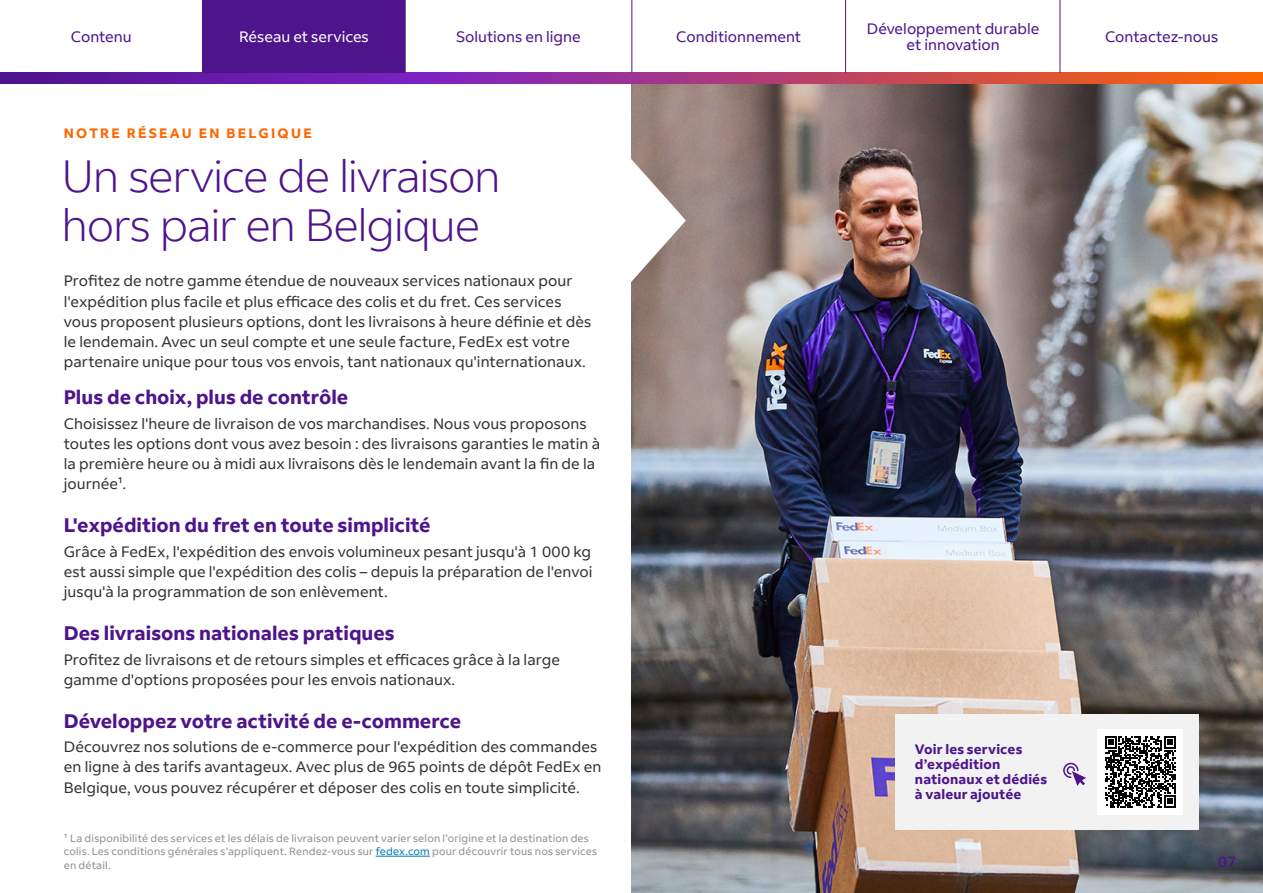
<style>
.page{position:relative;width:1263px;height:893px;background:#fff}
.page>*{position:absolute;margin:0;border:0;box-sizing:border-box;transform-origin:0 0}
.t1{font:300 45px/49.5px "Fed Ex Sans";letter-spacing:-.03em;color:#4d148c}
.t2{font:700 19.5px "Fed Ex Sans";color:#4d148c}
.t3{font:15px/20.2px "Fed Ex Sans";letter-spacing:.005em;color:#333}
.t4{font:15px/16.5px "Fed Ex Sans";color:#4d148c;text-align:center}
.t5{font:15px "Fed Ex Sans";color:#fff}
.t6{font:500 15px "Fed Ex Sans";color:#4d148c}
.t7{font:700 13.5px/15px "Fed Ex Sans";letter-spacing:.015em;color:#4d148c}
.t8{font:700 13.5px "Fed Ex Sans";letter-spacing:.17em;color:#f60}
.t9{font:10.5px/13.5px "Fed Ex Sans";letter-spacing:.02em;color:#8e8e8e}
.s1{color:#007ab7}
</style>
<div class="page">
<img style="left:631px;top:83px;width:632px;height:810px">
<div style="left:895px;top:714px;width:304px;height:115px;background:#f2f2f2"></div>
<div style="left:1098px;top:729px;width:85px;height:85px;background:#fff"></div>
<svg style="left:1105px;top:736px;width:71px;height:71px"></svg>
<svg style="left:1063px;top:762px;width:23px;height:24px"></svg>
<svg style="left:631px;top:159px;width:55px;height:123px"></svg>
<hr style="left:376px;top:856px;width:54px;height:1px;background:#007ab7">
<svg style="left:0;top:73px;width:1263px;height:10px;background:#9f3679"></svg>
<hr style="left:202px;top:0;width:1px;height:73px;background:#4d148c">
<hr style="left:405px;top:0;width:1px;height:73px;background:#4d148c">
<hr style="left:631px;top:0;width:1px;height:73px;background:#4d148c">
<hr style="left:845px;top:0;width:1px;height:73px;background:#4d148c">
<hr style="left:1059px;top:0;width:1px;height:73px;background:#4d148c">
<div style="left:203px;top:0;width:202px;height:73px;background:#4d148c"></div>
<p class="t4" style="left:71px;top:28px;width:62px">Contenu</p>
<p class="t4" style="left:456px;top:28px;width:126px">Solutions en ligne</p>
<p class="t4" style="left:676px;top:28px;width:126px">Conditionnement</p>
<p class="t4" style="left:867px;top:20px;width:174px">Développement durable et innovation</p>
<p class="t4" style="left:1105px;top:28px;width:115px">Contactez-nous</p>
<p class="t5" style="left:239px;top:28px;width:131px">Réseau et services</p>
<p class="t8" style="left:64px;top:125px;width:249px">NOTRE RÉSEAU EN BELGIQUE</p>
<h1 class="t1" style="left:62px;top:151px;width:441px">Un service de livraison hors pair en Belgique</h1>
<p class="t3" style="left:64px;top:271px;width:529px">Profitez de notre gamme étendue de nouveaux services nationaux pour l'expédition plus facile et plus efficace des colis et du fret. Ces services vous proposent plusieurs options, dont les livraisons à heure définie et dès le lendemain. Avec un seul compte et une seule facture, FedEx est votre partenaire unique pour tous vos envois, tant nationaux qu'internationaux.</p>
<h2 class="t2" style="left:64px;top:386px;width:286px">Plus de choix, plus de contrôle</h2>
<p class="t3" style="left:64px;top:413px;width:538px">Choisissez l'heure de livraison de vos marchandises. Nous vous proposons toutes les options dont vous avez besoin : des livraisons garanties le matin à la première heure ou à midi aux livraisons dès le lendemain avant la fin de la journée¹.</p>
<h2 class="t2" style="left:64px;top:514px;width:368px">L'expédition du fret en toute simplicité</h2>
<p class="t3" style="left:64px;top:541px;width:530px;text-align:justify">Grâce à FedEx, l'expédition des envois volumineux pesant jusqu'à 1 000 kg est aussi simple que l'expédition des colis – depuis la préparation de l'envoi jusqu'à la programmation de son enlèvement.</p>
<h2 class="t2" style="left:64px;top:622px;width:332px">Des livraisons nationales pratiques</h2>
<p class="t3" style="left:64px;top:649px;width:498px">Profitez de livraisons et de retours simples et efficaces grâce à la large gamme d'options proposées pour les envois nationaux.</p>
<h2 class="t2" style="left:64px;top:709px;width:399px">Développez votre activité de e-commerce</h2>
<p class="t3" style="left:64px;top:737px;width:539px">Découvrez nos solutions de e-commerce pour l'expédition des commandes en ligne à des tarifs avantageux. Avec plus de 965 points de dépôt FedEx en<br>Belgique, vous pouvez récupérer et déposer des colis en toute simplicité.</p>
<p class="t9" style="left:64px;top:831px;width:535px">¹ La disponibilité des services et les délais de livraison peuvent varier selon l’origine et la destination des colis. Les conditions générales s’appliquent. Rendez-vous sur <span class="s1">fedex.com</span> pour découvrir tous nos services en détail.</p>
<p class="t7" style="left:915px;top:742px;width:134px">Voir les services d’expédition nationaux et dédiés à valeur ajoutée</p>
<p class="t6" style="left:1218px;top:853px;width:20px">07</p>
</div>
